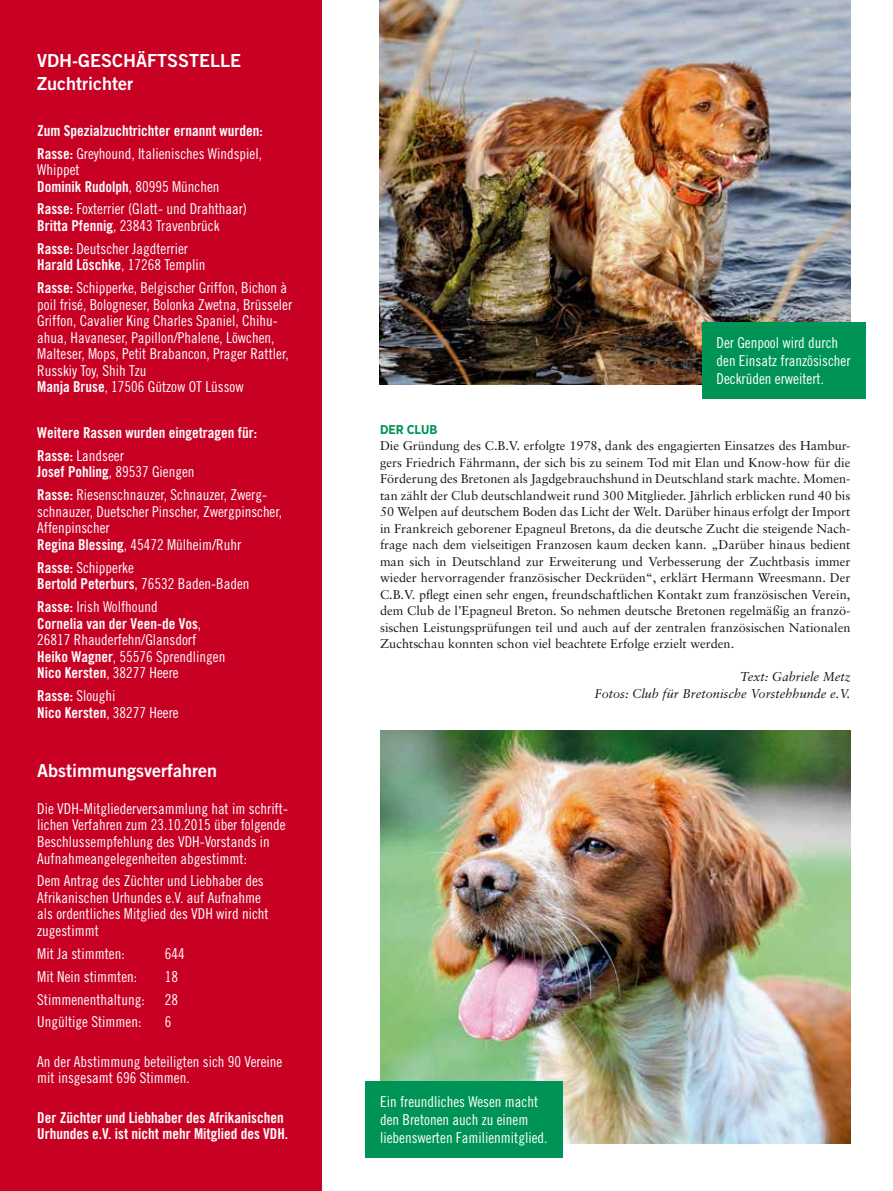
<style>
.page{position:relative;width:893px;height:1191px;background:#fff}
.page>*{position:absolute;margin:0;border:0;box-sizing:border-box;transform-origin:0 0}
.t1{font:18px/23px "Trade Gothic LT Std Bd 2";color:#fff}
.t2{font:15px/16.5px "Trade Gothic LT Std Cn 18";color:#fff}
.t3{font:15px/16.5px "Trade Gothic LT Std Bd Cn 20";color:#fff}
.t4{font:12.75px/16.5px "Sabon";color:#181716;text-align:justify}
.t5{font:italic 12.75px/16.5px "Sabon";color:#181716;text-align:right}
.t6{font:700 12.75px "Gotham Narrow";color:#009356}
.s1{font-family:"Trade Gothic LT Std Bd Cn 20"}
.s2{font-family:"Trade Gothic LT Std Cn 18"}
</style>
<div class="page">
<div style="left:0;top:0;width:321px;height:1191px;background:#c80024"></div>
<img style="left:380px;top:730px;width:470px;height:413px">
<div style="left:365px;top:1081px;width:198px;height:77px;background:#009356"></div>
<img style="left:380px;top:0;width:470px;height:384px">
<div style="left:702px;top:322px;width:163px;height:77px;background:#009356"></div>
<p class="t1" style="left:37px;top:49px;width:206px">VDH-GESCHÄFTSSTELLE<br>Zuchtrichter</p>
<p class="t3" style="left:37px;top:122px;width:227px">Zum Spezialzuchtrichter ernannt wurden:</p>
<p class="t2" style="left:37px;top:145px;width:226px"><span class="s1">Rasse:</span> Greyhound, Italienisches Windspiel,<br>Whippet</p>
<p class="t3" style="left:37px;top:178px;width:184px">Dominik Rudolph<span class="s2">, 80995 München</span></p>
<p class="t2" style="left:37px;top:201px;width:211px"><span class="s1">Rasse:</span> Foxterrier (Glatt- und Drahthaar)<br><span class="s1">Britta Pfennig</span>, 23843 Travenbrück</p>
<p class="t2" style="left:37px;top:240px;width:152px"><span class="s1">Rasse:</span> Deutscher Jagdterrier</p>
<p class="t3" style="left:37px;top:257px;width:170px">Harald Löschke<span class="s2">, 17268 Templin</span></p>
<p class="t2" style="left:37px;top:279px;width:256px"><span class="s1">Rasse:</span> Schipperke, Belgischer Griffon, Bichon à poil frisé, Bologneser, Bolonka Zwetna, Brüsseler Griffon, Cavalier King Charles Spaniel, Chihu&shy;ahua, Havaneser, Papillon/Phalene, Löwchen, Malteser, Mops, Petit Brabancon, Prager Rattler, Russkiy Toy, Shih Tzu<br><span class="s1">Manja Bruse</span>, 17506 Gützow OT Lüssow</p>
<p class="t3" style="left:37px;top:424px;width:221px">Weitere Rassen wurden eingetragen für:</p>
<p class="t2" style="left:37px;top:447px;width:159px"><span class="s1">Rasse:</span> Landseer<br><span class="s1">Josef Pohling</span>, 89537 Giengen</p>
<p class="t2" style="left:37px;top:486px;width:246px"><span class="s1">Rasse:</span> Riesenschnauzer, Schnauzer, Zwerg&shy;schnauzer, Duetscher Pinscher, Zwergpinscher, Affenpinscher<br><span class="s1">Regina Blessing</span>, 45472 Mülheim/Ruhr</p>
<p class="t2" style="left:37px;top:559px;width:214px"><span class="s1">Rasse:</span> Schipperke<br><span class="s1">Bertold Peterburs</span>, 76532 Baden-Baden</p>
<p class="t2" style="left:37px;top:598px;width:122px"><span class="s1">Rasse:</span> Irish Wolfhound</p>
<p class="t3" style="left:37px;top:615px;width:166px">Cornelia van der Veen-de Vos<span class="s2">,</span></p>
<p class="t2" style="left:37px;top:631px;width:190px">26817 Rhauderfehn/Glansdorf<br><span class="s1">Heiko Wagner</span>, 55576 Sprendlingen</p>
<p class="t3" style="left:37px;top:664px;width:143px">Nico Kersten<span class="s2">, 38277 Heere</span></p>
<p class="t2" style="left:37px;top:687px;width:80px"><span class="s1">Rasse:</span> Sloughi</p>
<p class="t3" style="left:37px;top:704px;width:143px">Nico Kersten<span class="s2">, 38277 Heere</span></p>
<p class="t1" style="left:37px;top:759px;width:181px">Abstimmungsverfahren</p>
<p class="t2" style="left:37px;top:800px;width:252px">Die VDH-Mitgliederversammlung hat im schrift&shy;lichen Verfahren zum 23.10.2015 über folgende Beschlussempfehlung des VDH-Vorstands in Aufnahmeangelegenheiten abgestimmt:</p>
<p class="t2" style="left:37px;top:872px;width:233px">Dem Antrag des Züchter und Liebhaber des Afrikanischen Urhundes e.V. auf Aufnahme als ordentliches Mitglied des VDH wird nicht zugestimmt</p>
<p class="t2" style="left:37px;top:945px;width:89px">Mit Ja stimmten:</p>
<p class="t2" style="left:165px;top:945px;width:21px">644</p>
<p class="t2" style="left:37px;top:968px;width:101px">Mit Nein stimmten:</p>
<p class="t2" style="left:165px;top:968px;width:15px">18</p>
<p class="t2" style="left:37px;top:990px;width:109px">Stimmenenthaltung:</p>
<p class="t2" style="left:165px;top:990px;width:15px">28</p>
<p class="t2" style="left:37px;top:1013px;width:106px">Ungültige Stimmen:</p>
<p class="t2" style="left:165px;top:1013px;width:8px">6</p>
<p class="t2" style="left:37px;top:1053px;width:247px">An der Abstimmung beteiligten sich 90 Vereine mit insgesamt 696 Stimmen.</p>
<p class="t3" style="left:37px;top:1109px;width:252px">Der Züchter und Liebhaber des Afrikanischen<br>Urhundes e.V. ist nicht mehr Mitglied des VDH.</p>
<p class="t2" style="left:716px;top:334px;width:136px;line-height:18px">Der Genpool wird durch den Einsatz französischer<br>Deckrüden erweitert.</p>
<p class="t6" style="left:380px;top:421px;width:59px">DER CLUB</p>
<p class="t4" style="left:380px;top:437px;width:472px">Die Gründung des C.B.V. erfolgte 1978, dank des engagierten Einsatzes des Hambur&shy;gers Friedrich Fährmann, der sich bis zu seinem Tod mit Elan und Know-how für die Förderung des Bretonen als Jagdgebrauchshund in Deutschland stark machte. Momen&shy;tan zählt der Club deutschlandweit rund 300 Mitglieder. Jährlich erblicken rund 40 bis 50 Welpen auf deutschem Boden das Licht der Welt. Darüber hinaus erfolgt der Import in Frankreich geborener Epagneul Bretons, da die deutsche Zucht die steigende Nach&shy;frage nach dem vielseitigen Franzosen kaum decken kann. „Darüber hinaus bedient man sich in Deutschland zur Erweiterung und Verbesserung der Zuchtbasis immer wieder hervorragender französischer Deckrüden“, erklärt Hermann Wreesmann. Der C.B.V. pflegt einen sehr engen, freundschaftlichen Kontakt zum französischen Verein, dem Club de l’Epagneul Breton. So nehmen deutsche Bretonen regelmäßig an franzö&shy;sischen Leistungsprüfungen teil und auch auf der zentralen französischen Nationalen Zuchtschau konnten schon viel beachtete Erfolge erzielt werden.</p>
<p class="t5" style="left:595px;top:668px;width:257px">Text: Gabriele Metz<br>Fotos: Club für Bretonische Vorstehhunde e.V.</p>
<p class="t2" style="left:380px;top:1092px;width:169px;line-height:18px">Ein freundliches Wesen macht den Bretonen auch zu einem liebenswerten Familienmitglied.</p>
</div>
